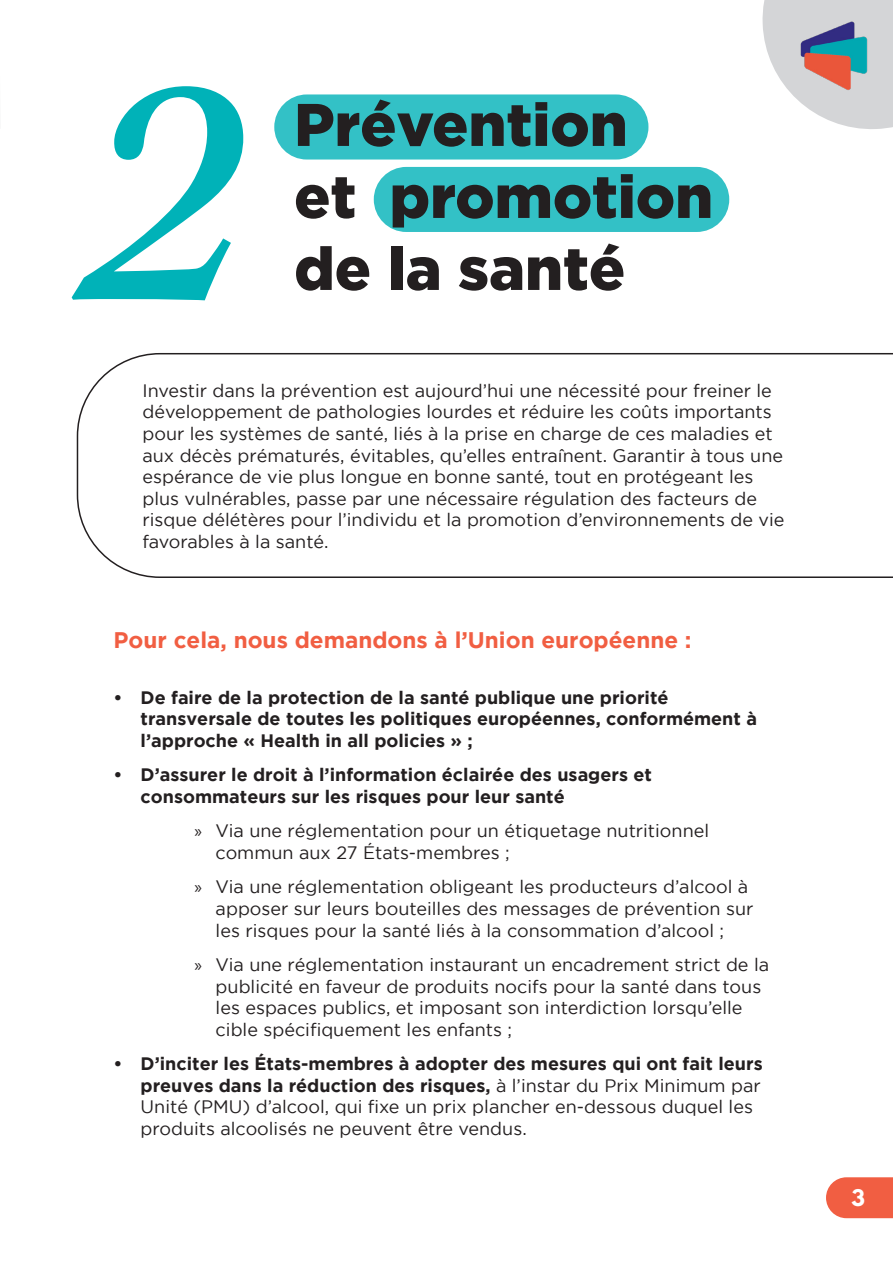
<style>
.page{position:relative;width:893px;height:1263px;background:#fff}
.page>*{position:absolute;margin:0;border:0;box-sizing:border-box;transform-origin:0 0}
.t1{font:italic 500 340.5px "Kepler Std";color:#00b2b8}
.t2{font:900 60px "Gotham";color:#231f20}
.t3{font:700 22.5px "Gotham";color:#f15e42}
.t4{font:700 20.25px "League Spartan";color:#fff}
.t5{font:18px/21.6px "Gotham";color:#231f20}
.t6{font:700 18px/21.6px "Gotham";color:#231f20}
.s1{font-family:"Myriad Pro"}
.s2{font-weight:700}
</style>
<div class="page">
<svg style="left:77px;top:353px;width:816px;height:225px"></svg>
<div style="left:374px;top:167px;width:355px;height:65px;background:#33c1c6;border-radius:33px"></div>
<div style="left:274px;top:94px;width:374px;height:66px;background:#33c1c6;border-radius:33px"></div>
<svg style="left:826px;top:1177px;width:67px;height:41px"></svg>
<svg style="left:762px;top:0;width:131px;height:129px"></svg>
<img style="left:798px;top:17px;width:74px;height:75px">
<p class="t1" style="left:77px;top:-1px;width:164px">2</p>
<p class="t2" style="left:294px;top:90px;width:335px">Prévention</p>
<p class="t2" style="left:294px;top:162px;width:420px">et promotion</p>
<p class="t2" style="left:294px;top:234px;width:333px">de la santé</p>
<p class="t5" style="left:142px;top:379px;width:643px">Investir dans la prévention est aujourd’hui une nécessité pour freiner le développement de pathologies lourdes et réduire les coûts importants pour les systèmes de santé, liés à la prise en charge de ces maladies et aux décès prématurés, évitables, qu’elles entraînent. Garantir à tous une espérance de vie plus longue en bonne santé, tout en protégeant les plus vulnérables, passe par une nécessaire régulation des facteurs de risque délétères pour l’individu et la promotion d’environnements de vie favorables à la santé.</p>
<p class="t3" style="left:114px;top:627px;width:579px">Pour cela, nous demandons à l’Union européenne :</p>
<p class="t6" style="left:141px;top:686px;width:618px;text-indent:-27px">• De faire de la protection de la santé publique une priorité transversale de toutes les politiques européennes, conformément à l’approche « Health in all policies » ;</p>
<p class="t6" style="left:141px;top:764px;width:513px;text-indent:-27px">• D’assurer le droit à l’information éclairée des usagers et consommateurs sur les risques pour leur santé</p>
<p class="t5" style="left:216px;top:820px;width:495px;text-indent:-21px"><span class="s1">»</span> Via une réglementation pour un étiquetage nutritionnel commun aux 27 États-membres ;</p>
<p class="t5" style="left:216px;top:876px;width:539px;text-indent:-21px"><span class="s1">»</span> Via une réglementation obligeant les producteurs d’alcool à apposer sur leurs bouteilles des messages de prévention sur les risques pour la santé liés à la consommation d’alcool ;</p>
<p class="t5" style="left:216px;top:953px;width:555px;text-indent:-21px"><span class="s1">»</span> Via une réglementation instaurant un encadrement strict de la publicité en faveur de produits nocifs pour la santé dans tous les espaces publics, et imposant son interdiction lorsqu’elle cible spécifiquement les enfants ;</p>
<p class="t5" style="left:141px;top:1053px;width:624px;text-indent:-27px"><span class="s2">• D’inciter les États-membres à adopter des mesures qui ont fait leurs preuves dans la réduction des risques,</span> à l’instar du Prix Minimum par Unité (PMU) d’alcool, qui fixe un prix plancher en-dessous duquel les produits alcoolisés ne peuvent être vendus.</p>
<p class="t4" style="left:851px;top:1182px;width:15px">3</p>
</div>
